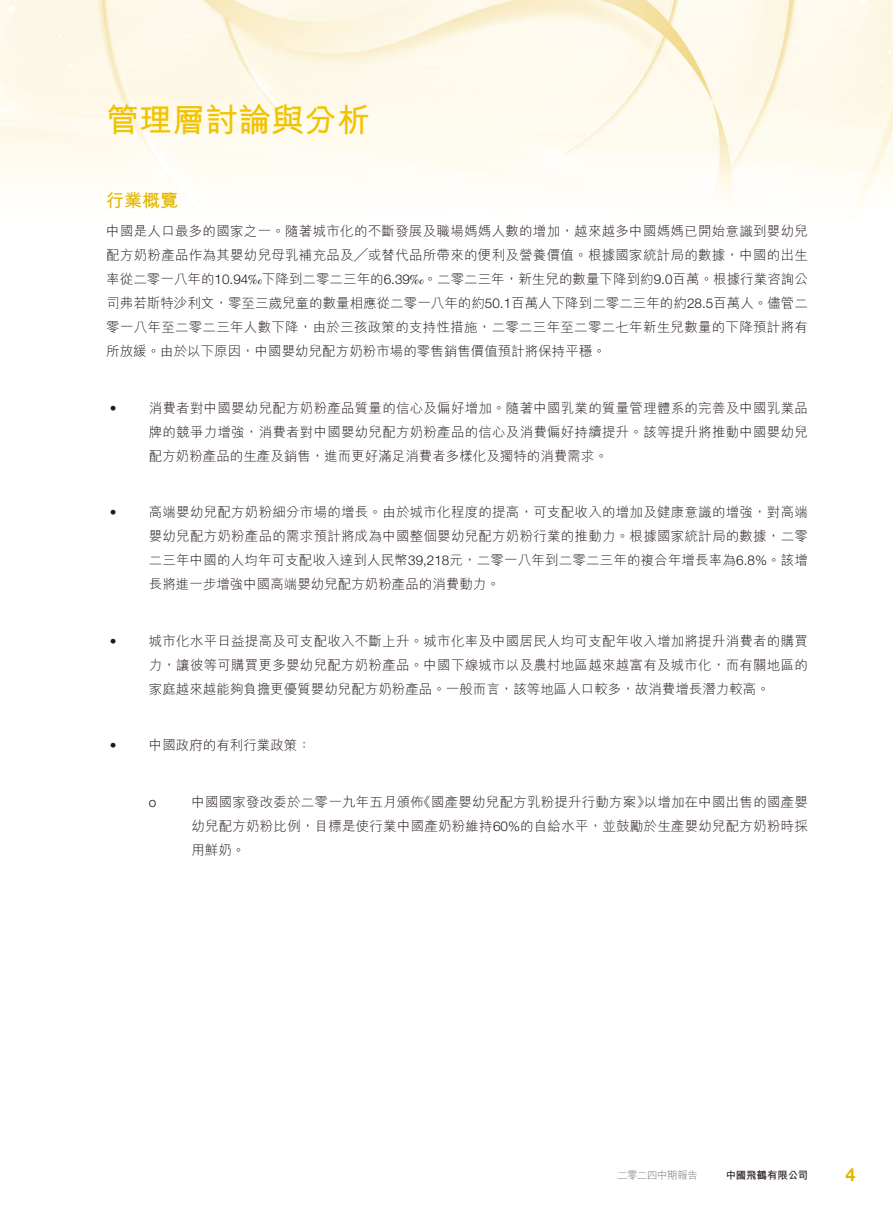
<style>
.page{position:relative;width:893px;height:1212px;background:#fff}
.page>*{position:absolute;margin:0;border:0;box-sizing:border-box;transform-origin:0 0}
.t1{font:33px "M Hei HK Bold E Ten B5 H";color:#f2c300}
.t2{font:18px "M Hei HK Bold E Ten B5 H";color:#e2b700}
.t3{font:700 18px "Helvetica Neue LT Std";color:#e2b700}
.t4{font:13.5px/24px "M Hei HK Light E Ten B5 H";color:#231916;text-align:justify}
.t5{font:300 13.5px "Helvetica Neue LT Std";color:#231916}
.t6{font:10.5px "M Hei HK Light E Ten B5 H";letter-spacing:-.04em;color:#717171}
.t7{font:10.5px "M Hei HK Bold E Ten B5 H";letter-spacing:-.015em;color:#231916}
.s1{font-family:"Helvetica Neue LT Std";font-weight:300}
.s2{font-family:"Times LT Std"}
</style>
<div class="page">
<img style="left:0;top:0;width:893px;height:205px">
<h1 class="t1" style="left:106px;top:107px;width:265px">管理層討論與分析</h1>
<h2 class="t2" style="left:106px;top:194px;width:74px">行業概覽</h2>
<p class="t4" style="left:106px;top:221px;width:703px">中國是人口最多的國家之一。隨著城市化的不斷發展及職場媽媽人數的增加，越來越多中國媽媽已開始意識到嬰幼兒配方奶粉產品作為其嬰幼兒母乳補充品及╱或替代品所帶來的便利及營養價值。根據國家統計局的數據，中國的出生率從二零一八年的<span class="s1">10.94</span><span class="s2">‰</span>下降到二零二三年的<span class="s1">6.39</span><span class="s2">‰</span>。二零二三年，新生兒的數量下降到約<span class="s1">9.0</span>百萬。根據行業咨詢公司弗若斯特沙利文，零至三歲兒童的數量相應從二零一八年的約<span class="s1">50.1</span>百萬人下降到二零二三年的約<span class="s1">28.5</span>百萬人。儘管二零一八年至二零二三年人數下降，由於三孩政策的支持性措施，二零二三年至二零二七年新生兒數量的下降預計將有所放緩。由於以下原因，中國嬰幼兒配方奶粉市場的零售銷售價值預計將保持平穩。</p>
<p class="t4" style="left:149px;top:397px;width:661px;text-indent:-39px"><span class="s1">•</span> 消費者對中國嬰幼兒配方奶粉產品質量的信心及偏好增加。隨著中國乳業的質量管理體系的完善及中國乳業品牌的競爭力增強，消費者對中國嬰幼兒配方奶粉產品的信心及消費偏好持續提升。該等提升將推動中國嬰幼兒配方奶粉產品的生產及銷售，進而更好滿足消費者多樣化及獨特的消費需求。</p>
<p class="t4" style="left:149px;top:502px;width:661px;text-indent:-39px"><span class="s1">•</span> 高端嬰幼兒配方奶粉細分市場的增長。由於城市化程度的提高，可支配收入的增加及健康意識的增強，對高端嬰幼兒配方奶粉產品的需求預計將成為中國整個嬰幼兒配方奶粉行業的推動力。根據國家統計局的數據，二零二三年中國的人均年可支配收入達到人民幣<span class="s1">39,218</span>元，二零一八年到二零二三年的複合年增長率為<span class="s1">6.8%</span>。該增長將進一步增強中國高端嬰幼兒配方奶粉產品的消費動力。</p>
<p class="t4" style="left:149px;top:631px;width:661px;text-indent:-39px"><span class="s1">•</span> 城市化水平日益提高及可支配收入不斷上升。城市化率及中國居民人均可支配年收入增加將提升消費者的購買力，讓彼等可購買更多嬰幼兒配方奶粉產品。中國下線城市以及農村地區越來越富有及城市化，而有關地區的家庭越來越能夠負擔更優質嬰幼兒配方奶粉產品。一般而言，該等地區人口較多，故消費增長潛力較高。</p>
<p class="t4" style="left:110px;top:735px;width:203px"><span class="s1">•</span> 中國政府的有利行業政策：</p>
<p class="t5" style="left:149px;top:797px;width:9px">o</p>
<p class="t4" style="left:191px;top:792px;width:618px">中國國家發改委於二零一九年五月頒佈《國產嬰幼兒配方乳粉提升行動方案》以增加在中國出售的國產嬰幼兒配方奶粉比例，目標是使行業中國產奶粉維持<span class="s1">60%</span>的自給水平，並鼓勵於生產嬰幼兒配方奶粉時採用鮮奶。</p>
<p class="t6" style="left:617px;top:1171px;width:82px">二零二四中期報告</p>
<p class="t7" style="left:726px;top:1171px;width:84px">中國飛鶴有限公司</p>
<h2 class="t3" style="left:845px;top:1168px;width:12px">4</h2>
</div>
